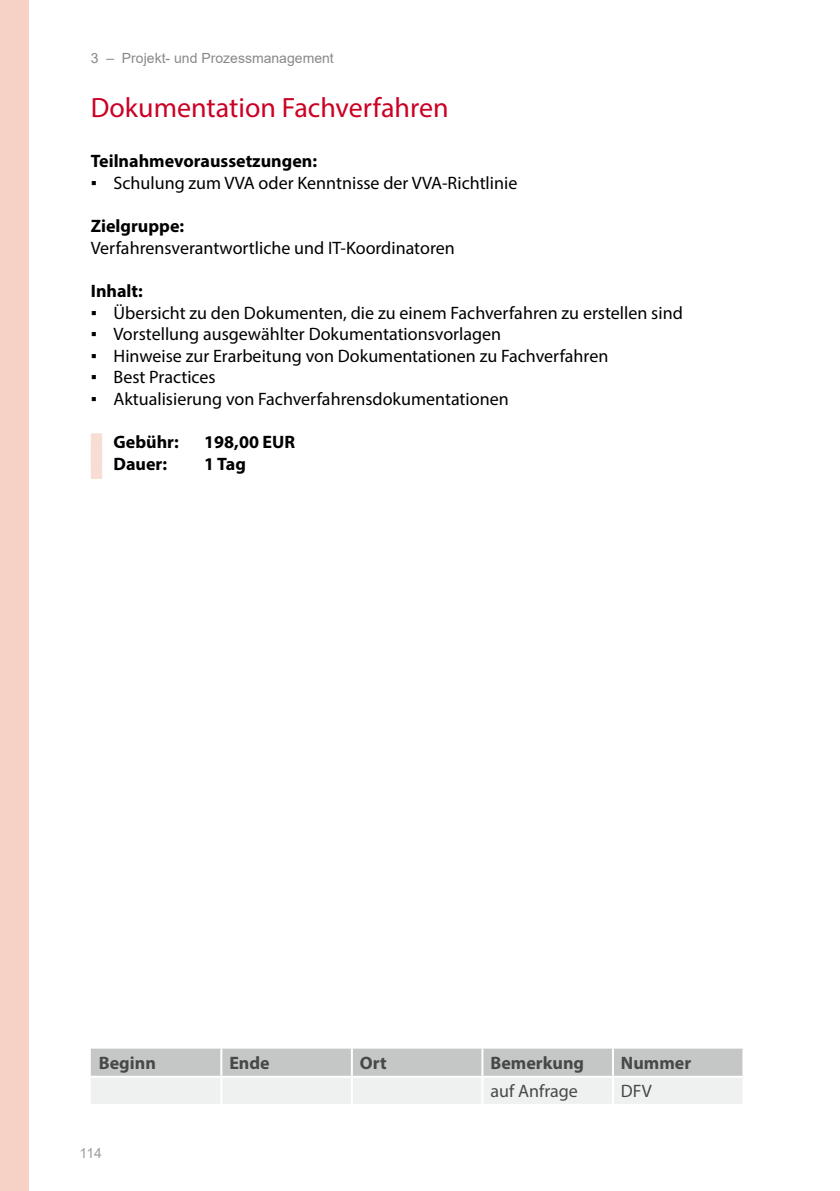
<style>
.page{position:relative;width:840px;height:1191px;background:#fff}
.page>*{position:absolute;margin:0;border:0;box-sizing:border-box;transform-origin:0 0}
.Überschrift_rot{font:28px "Myriad Pro";color:#cb0025}
.Fliess{font:18px "Myriad Pro";color:#000}
.Fliess_Überschrift{font:700 18px "Myriad Pro";color:#000}
.Tabelle_Kopf{font:700 18px "Myriad Pro";color:#474847}
.Gebühr_Dauer_rot{font:700 18px "Myriad Pro";color:#000}
.Tabelle_Inhalt{font:18px "Myriad Pro";color:#474847}
.t1{font:14px "Arial";color:#878988}
.t2{font:14px "Arial";color:#9d9e9e}
.s1{font-family:"Arial"}
</style>
<div class="page">
<div style="left:0;top:0;width:28px;height:1191px;background:#f5d1c6"></div>
<div style="left:91px;top:433px;width:11px;height:24px;background:#f8ddd4"></div>
<div style="left:91px;top:455px;width:11px;height:24px;background:#f8ddd4"></div>
<svg style="left:91px;top:1048px;width:651px;height:56px"></svg>
<hr style="left:220px;top:1048px;width:2px;height:27px;background:#fff">
<hr style="left:350px;top:1048px;width:2px;height:27px;background:#fff">
<hr style="left:481px;top:1048px;width:2px;height:27px;background:#fff">
<hr style="left:611px;top:1048px;width:2px;height:27px;background:#fff">
<hr style="left:220px;top:1077px;width:2px;height:27px;background:#fff">
<hr style="left:350px;top:1077px;width:2px;height:27px;background:#fff">
<hr style="left:481px;top:1077px;width:2px;height:27px;background:#fff">
<hr style="left:611px;top:1077px;width:2px;height:27px;background:#fff">
<hr style="left:91px;top:1075px;width:130px;height:2px;background:#fff">
<hr style="left:221px;top:1075px;width:130px;height:2px;background:#fff">
<hr style="left:351px;top:1075px;width:131px;height:2px;background:#fff">
<hr style="left:482px;top:1075px;width:130px;height:2px;background:#fff">
<hr style="left:612px;top:1075px;width:132px;height:2px;background:#fff">
<p class="t1" style="left:91px;top:48px;width:244px">3 – Projekt- und Prozessmanagement</p>
<p class="Überschrift_rot" style="left:91px;top:91px;width:359px">Dokumentation Fachverfahren</p>
<p class="Fliess_Überschrift" style="left:91px;top:150px;width:228px">Teilnahmevoraussetzungen:</p>
<p class="Fliess" style="left:91px;top:172px;width:428px"><span class="s1">▪</span> Schulung zum VVA oder Kenntnisse der VVA-Richtlinie</p>
<p class="Fliess_Überschrift" style="left:91px;top:214px;width:95px">Zielgruppe:</p>
<p class="Fliess" style="left:91px;top:237px;width:365px">Verfahrensverantwortliche und IT-Koordinatoren</p>
<p class="Fliess_Überschrift" style="left:91px;top:279px;width:54px">Inhalt:</p>
<p class="Fliess" style="left:91px;top:301px;width:593px"><span class="s1">▪</span> Übersicht zu den Dokumenten, die zu einem Fachverfahren zu erstellen sind</p>
<p class="Fliess" style="left:91px;top:323px;width:411px"><span class="s1">▪</span> Vorstellung ausgewählter Dokumentationsvorlagen</p>
<p class="Fliess" style="left:91px;top:345px;width:519px"><span class="s1">▪</span> Hinweise zur Erarbeitung von Dokumentationen zu Fachverfahren</p>
<p class="Fliess" style="left:91px;top:366px;width:126px"><span class="s1">▪</span> Best Practices</p>
<p class="Fliess" style="left:91px;top:388px;width:419px"><span class="s1">▪</span> Aktualisierung von Fachverfahrensdokumentationen</p>
<p class="Gebühr_Dauer_rot" style="left:113px;top:430px;width:67px">Gebühr:</p>
<p class="Gebühr_Dauer_rot" style="left:204px;top:430px;width:92px">198,00 EUR</p>
<p class="Gebühr_Dauer_rot" style="left:113px;top:452px;width:55px">Dauer:</p>
<p class="Gebühr_Dauer_rot" style="left:204px;top:452px;width:43px">1 Tag</p>
<p class="Tabelle_Kopf" style="left:99px;top:1051px;width:59px">Beginn</p>
<p class="Tabelle_Kopf" style="left:229px;top:1051px;width:42px">Ende</p>
<p class="Tabelle_Kopf" style="left:359px;top:1051px;width:28px">Ort</p>
<p class="Tabelle_Kopf" style="left:490px;top:1051px;width:95px">Bemerkung</p>
<p class="Tabelle_Kopf" style="left:620px;top:1051px;width:72px">Nummer</p>
<p class="Tabelle_Inhalt" style="left:490px;top:1079px;width:89px">auf Anfrage</p>
<p class="Tabelle_Inhalt" style="left:620px;top:1079px;width:32px">DFV</p>
<p class="t2" style="left:80px;top:1143px;width:24px">114</p>
</div>
